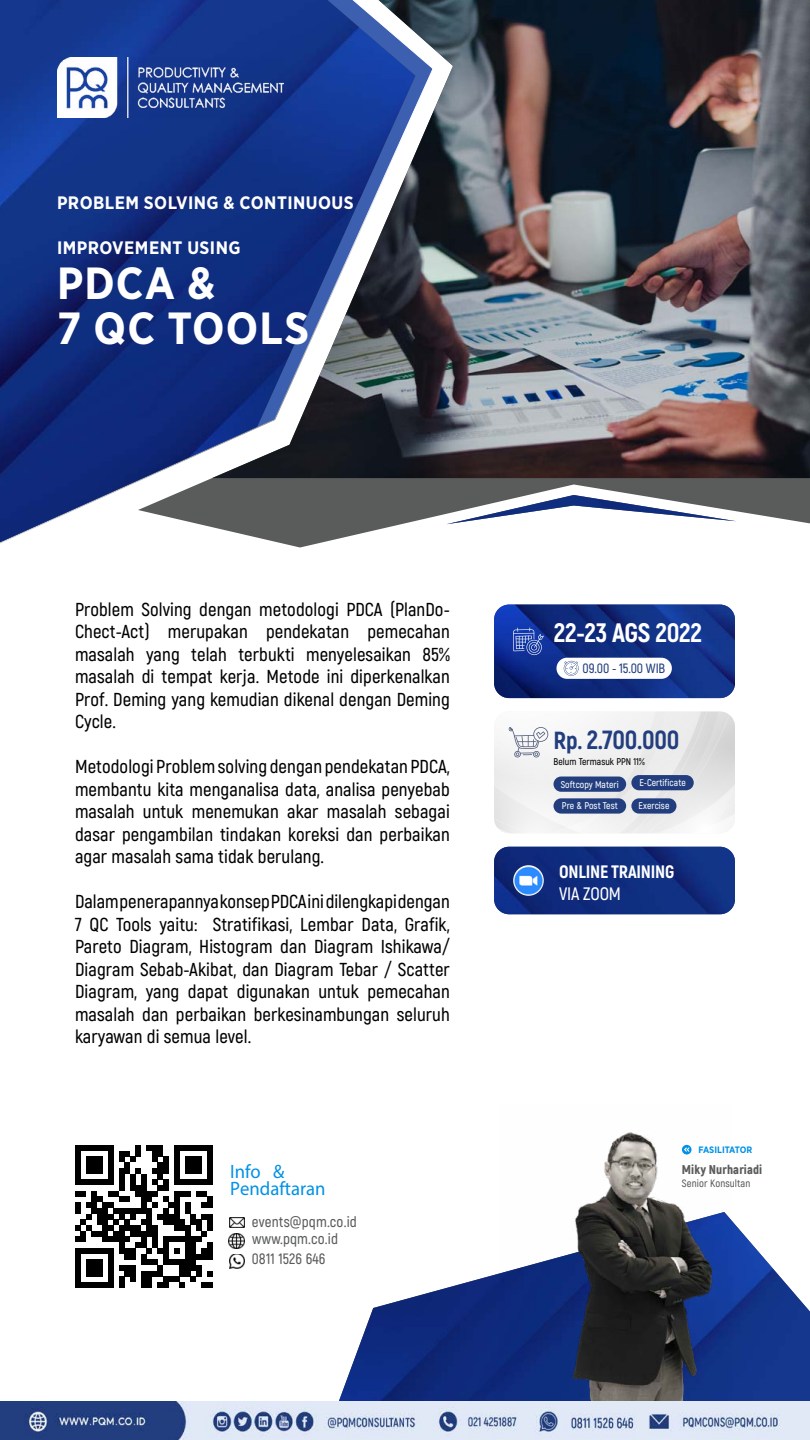
<style>
.page{position:relative;width:810px;height:1440px;background:#fff}
.page>*{position:absolute;margin:0;border:0;box-sizing:border-box;transform-origin:0 0}
.t1{font:700 45px/45px "Gotham Narrow";letter-spacing:.025em;color:#fff}
.t2{font:800 26.7px "Akrobat";letter-spacing:-.01em;color:#fff}
.t3{font:800 26.25px "Akrobat";letter-spacing:-.01em;color:#223e7f}
.t4{font:19.35px/17.2px "Myriad Pro";color:#0091e6;scale:.96 1}
.t5{font:600 18.75px/22.5px "Akrobat";letter-spacing:.005em;color:#000;text-align:justify}
.t6{font:700 18px "Gotham Narrow";letter-spacing:.025em;color:#fff}
.t7{font:800 18px "Akrobat";letter-spacing:-.01em;color:#fff}
.t8{font:600 18px "Akrobat";letter-spacing:-.01em;color:#fff}
.t9{font:600 15px/17.1px "Akrobat";letter-spacing:.01em;color:#5a5c5c}
.t10{font:600 13.5px "Akrobat";letter-spacing:-.01em;color:#223e7f}
.t11{font:900 12.75px "Akrobat";letter-spacing:.01em;color:#5b5d5d}
.t12{font:600 10.65px "Akrobat";letter-spacing:.01em;color:#5b5d5d}
.t13{font:600 9.75px "Akrobat";letter-spacing:.005em;color:#fff}
.t14{font:600 9.75px "Akrobat";letter-spacing:.005em;color:#000}
.t15{font:700 9.3px "Gotham Narrow";letter-spacing:-.005em;color:#0091e6}
.s1{font-size:24.75px}
</style>
<div class="page">
<img style="left:325px;top:1221px;width:485px;height:181px">
<img style="left:494px;top:605px;width:241px;height:93px">
<div style="left:557px;top:658px;width:115px;height:21px;background:#fff;border-radius:11px"></div>
<svg style="left:564px;top:661px;width:15px;height:15px"></svg>
<svg style="left:513px;top:627px;width:31px;height:28px"></svg>
<img style="left:494px;top:847px;width:241px;height:67px">
<img style="left:513px;top:865px;width:31px;height:31px;border-radius:15px">
<img style="left:494px;top:712px;width:241px;height:121px">
<div style="left:554px;top:777px;width:72px;height:15px;background:#223e7f;border-radius:8px"></div>
<div style="left:554px;top:798px;width:72px;height:16px;background:#223e7f;border-radius:8px"></div>
<div style="left:631px;top:798px;width:46px;height:16px;background:#223e7f;border-radius:8px"></div>
<div style="left:631px;top:775px;width:63px;height:15px;background:#223e7f;border-radius:8px"></div>
<svg style="left:509px;top:727px;width:39px;height:30px"></svg>
<img style="left:500px;top:1132px;width:232px;height:270px">
<svg style="left:75px;top:1145px;width:138px;height:143px"></svg>
<img style="left:229px;top:1217px;width:16px;height:11px">
<img style="left:229px;top:1254px;width:15px;height:15px">
<img style="left:229px;top:1233px;width:15px;height:16px">
<svg style="left:682px;top:1145px;width:10px;height:9px"></svg>
<svg style="left:684px;top:1147px;width:5px;height:5px"></svg>
<svg style="left:276px;top:478px;width:534px;height:70px"></svg>
<img style="left:416px;top:0;width:394px;height:478px">
<img style="left:0;top:0;width:416px;height:542px">
<img style="left:446px;top:495px;width:290px;height:29px">
<img style="left:57px;top:57px;width:226px;height:60px">
<img style="left:0;top:1402px;width:810px;height:38px">
<p class="t6" style="left:57px;top:192px;width:298px">PROBLEM SOLVING &amp; CONTINUOUS</p>
<p class="t6" style="left:57px;top:237px;width:185px">IMPROVEMENT USING</p>
<h1 class="t1" style="left:57px;top:261px;width:254px">PDCA &amp;<br>7 QC TOOLS</h1>
<p class="t5" style="left:75px;top:598px;width:376px">Problem Solving dengan metodologi PDCA (PlanDo-Chect-Act) merupakan pendekatan pemecahan masalah yang telah terbukti menyelesaikan 85% masalah di tempat kerja. Metode ini diperkenalkan Prof. Deming yang kemudian dikenal dengan Deming Cycle.</p>
<p class="t5" style="left:75px;top:755px;width:376px">Metodologi Problem solving dengan pendekatan PDCA, membantu kita menganalisa data, analisa penyebab masalah untuk menemukan akar masalah sebagai dasar pengambilan tindakan koreksi dan perbaikan agar masalah sama tidak berulang.</p>
<p class="t5" style="left:75px;top:890px;width:376px">Dalam penerapannya konsep PDCA ini dilengkapi dengan 7 QC Tools yaitu: Stratifikasi, Lembar Data, Grafik, Pareto Diagram, Histogram dan Diagram Ishikawa/ Diagram Sebab-Akibat, dan Diagram Tebar / Scatter Diagram, yang dapat digunakan untuk pemecahan masalah dan perbaikan berkesinambungan seluruh karyawan di semua level.</p>
<p class="t4" style="left:230px;top:1162px;width:101px">Info &amp;<br>Pendaftaran</p>
<p class="t9" style="left:252px;top:1213px;width:106px">events@pqm.co.id www.pqm.co.id</p>
<p class="t9" style="left:252px;top:1250px;width:75px">0811 1526 646</p>
<h2 class="t2" style="left:554px;top:615px;width:149px">22-23 AGS 2022</h2>
<p class="t10" style="left:583px;top:660px;width:84px">09.00 - 15.00 WIB</p>
<h3 class="t3" style="left:554px;top:723px;width:127px"><span class="s1">Rp.</span> 2.700.000</h3>
<p class="t14" style="left:554px;top:755px;width:93px">Belum Termasuk PPN 11%</p>
<p class="t13" style="left:561px;top:778px;width:60px">Softcopy Materi</p>
<p class="t13" style="left:562px;top:800px;width:57px">Pre &amp; Post Test</p>
<p class="t13" style="left:639px;top:800px;width:32px">Exercise</p>
<p class="t13" style="left:639px;top:777px;width:48px">E-Certificate</p>
<p class="t7" style="left:559px;top:860px;width:117px">ONLINE TRAINING</p>
<p class="t8" style="left:559px;top:882px;width:63px">VIA ZOOM</p>
<p class="t15" style="left:699px;top:1144px;width:55px">FASILITATOR</p>
<p class="t11" style="left:682px;top:1162px;width:82px">Miky Nurhariadi</p>
<p class="t12" style="left:682px;top:1176px;width:70px">Senior Konsultan</p>
</div>
